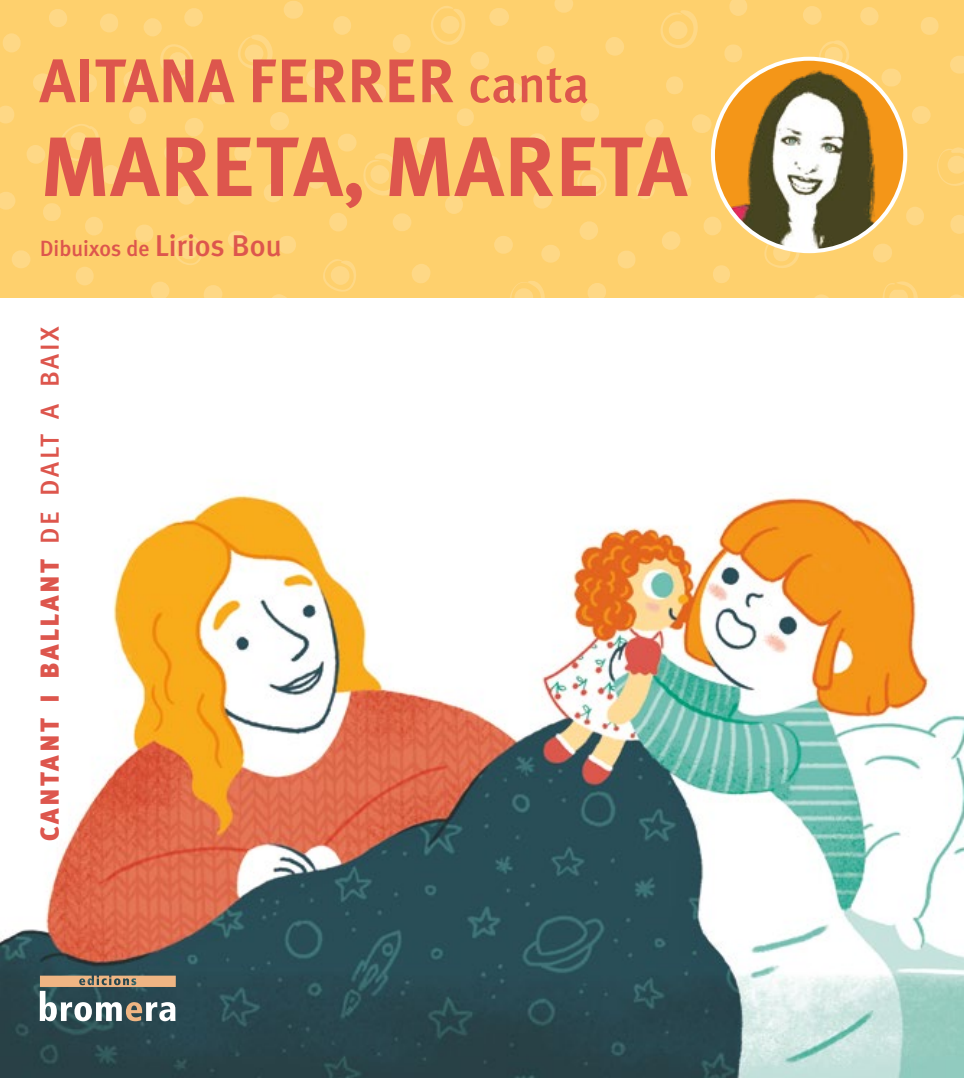
<style>
.page{position:relative;width:964px;height:1078px;background:#fff}
.page>*{position:absolute;margin:0;border:0;box-sizing:border-box;transform-origin:0 0}
.t1{font:700 84px "Meta Plus";color:#dd564d}
.t2{font:700 61.4px "Meta Plus";color:#dd564d}
.t3{font:900 26px "Meta Plus";letter-spacing:.1em;color:#dd564d}
.t4{font:500 22px "Meta Plus";color:#dd564d}
.s1{font-weight:500;font-size:52px}
.s2{font-size:30px}
.s3{font-weight:500}
</style>
<div class="page">
<img style="left:0;top:495px;width:964px;height:582px">
<div style="left:0;top:0;width:964px;height:298px;background:#fed06d"></div>
<svg style="left:417px;top:137px;width:19px;height:18px"></svg>
<svg style="left:921px;top:17px;width:18px;height:18px"></svg>
<div style="left:338px;top:134px;width:18px;height:17px;background:#fed886;border-radius:9px"></div>
<svg style="left:713px;top:265px;width:17px;height:18px"></svg>
<div style="left:393px;top:213px;width:18px;height:18px;background:#fed886;border-radius:9px"></div>
<div style="left:703px;top:216px;width:18px;height:19px;background:#fed886;border-radius:9px"></div>
<svg style="left:860px;top:7px;width:19px;height:18px"></svg>
<svg style="left:950px;top:56px;width:14px;height:18px"></svg>
<svg style="left:412px;top:264px;width:19px;height:19px"></svg>
<div style="left:102px;top:165px;width:18px;height:19px;background:#fed886;border-radius:9px"></div>
<div style="left:85px;top:217px;width:18px;height:18px;background:#fed886;border-radius:9px"></div>
<svg style="left:803px;top:6px;width:18px;height:19px"></svg>
<svg style="left:164px;top:118px;width:40px;height:44px"></svg>
<div style="left:177px;top:186px;width:18px;height:19px;background:#fed886;border-radius:9px"></div>
<svg style="left:234px;top:144px;width:17px;height:18px"></svg>
<svg style="left:264px;top:184px;width:18px;height:18px"></svg>
<svg style="left:307px;top:171px;width:18px;height:18px"></svg>
<div style="left:329px;top:213px;width:18px;height:18px;background:#fed886;border-radius:9px"></div>
<svg style="left:272px;top:294px;width:15px;height:4px"></svg>
<svg style="left:270px;top:112px;width:19px;height:18px"></svg>
<svg style="left:306px;top:68px;width:20px;height:20px"></svg>
<svg style="left:278px;top:236px;width:18px;height:18px"></svg>
<div style="left:333px;top:16px;width:18px;height:19px;background:#fed886;border-radius:9px"></div>
<svg style="left:369px;top:84px;width:22px;height:18px"></svg>
<svg style="left:666px;top:76px;width:17px;height:18px"></svg>
<div style="left:445px;top:195px;width:18px;height:19px;background:#fed886;border-radius:9px"></div>
<svg style="left:692px;top:114px;width:19px;height:19px"></svg>
<svg style="left:605px;top:37px;width:19px;height:19px"></svg>
<svg style="left:724px;top:44px;width:18px;height:18px"></svg>
<svg style="left:729px;top:0;width:18px;height:16px"></svg>
<svg style="left:950px;top:215px;width:14px;height:19px"></svg>
<svg style="left:815px;top:294px;width:14px;height:4px"></svg>
<svg style="left:950px;top:294px;width:14px;height:4px"></svg>
<svg style="left:0;top:106px;width:14px;height:17px"></svg>
<svg style="left:27px;top:145px;width:18px;height:19px"></svg>
<svg style="left:33px;top:73px;width:19px;height:19px"></svg>
<svg style="left:43px;top:203px;width:18px;height:18px"></svg>
<svg style="left:0;top:192px;width:15px;height:18px"></svg>
<div style="left:12px;top:250px;width:18px;height:18px;background:#fed886;border-radius:9px"></div>
<svg style="left:577px;top:167px;width:30px;height:30px"></svg>
<div style="left:3px;top:33px;width:18px;height:19px;background:#fed886;border-radius:9px"></div>
<div style="left:284px;top:1px;width:19px;height:18px;background:#fed886;border-radius:9px"></div>
<svg style="left:129px;top:106px;width:17px;height:18px"></svg>
<div style="left:79px;top:74px;width:18px;height:19px;background:#fed886;border-radius:9px"></div>
<div style="left:211px;top:86px;width:19px;height:18px;background:#fed886;border-radius:9px"></div>
<div style="left:470px;top:52px;width:19px;height:18px;background:#fed886;border-radius:9px"></div>
<svg style="left:503px;top:83px;width:20px;height:19px"></svg>
<svg style="left:457px;top:108px;width:17px;height:18px"></svg>
<div style="left:537px;top:46px;width:18px;height:18px;background:#fed886;border-radius:9px"></div>
<svg style="left:554px;top:0;width:19px;height:13px"></svg>
<svg style="left:423px;top:77px;width:17px;height:17px"></svg>
<div style="left:393px;top:34px;width:18px;height:19px;background:#fed886;border-radius:9px"></div>
<div style="left:489px;top:8px;width:20px;height:18px;background:#fed886;border-radius:9px"></div>
<svg style="left:873px;top:251px;width:19px;height:12px"></svg>
<div style="left:912px;top:106px;width:18px;height:18px;background:#fed886;border-radius:9px"></div>
<svg style="left:811px;top:40px;width:38px;height:23px"></svg>
<div style="left:881px;top:69px;width:20px;height:17px;background:#fed886;border-radius:9px"></div>
<div style="left:906px;top:207px;width:18px;height:18px;background:#fed886;border-radius:9px"></div>
<div style="left:76px;top:266px;width:18px;height:19px;background:#fed886;border-radius:9px"></div>
<div style="left:228px;top:231px;width:19px;height:17px;background:#fed886;border-radius:9px"></div>
<svg style="left:135px;top:225px;width:18px;height:17px"></svg>
<svg style="left:60px;top:124px;width:39px;height:37px"></svg>
<svg style="left:660px;top:10px;width:38px;height:38px"></svg>
<svg style="left:363px;top:153px;width:36px;height:43px"></svg>
<div style="left:541px;top:245px;width:19px;height:17px;background:#fed886;border-radius:9px"></div>
<svg style="left:673px;top:173px;width:18px;height:18px"></svg>
<svg style="left:618px;top:251px;width:17px;height:17px"></svg>
<svg style="left:528px;top:133px;width:18px;height:19px"></svg>
<svg style="left:580px;top:221px;width:18px;height:19px"></svg>
<svg style="left:636px;top:181px;width:19px;height:18px"></svg>
<svg style="left:533px;top:190px;width:19px;height:19px"></svg>
<svg style="left:645px;top:119px;width:19px;height:19px"></svg>
<svg style="left:662px;top:231px;width:18px;height:19px"></svg>
<svg style="left:588px;top:283px;width:18px;height:15px"></svg>
<svg style="left:581px;top:103px;width:18px;height:19px"></svg>
<div style="left:481px;top:156px;width:19px;height:18px;background:#fed886;border-radius:9px"></div>
<div style="left:494px;top:236px;width:19px;height:18px;background:#fed886;border-radius:9px"></div>
<svg style="left:204px;top:285px;width:18px;height:13px"></svg>
<svg style="left:151px;top:282px;width:18px;height:16px"></svg>
<svg style="left:173px;top:235px;width:30px;height:30px"></svg>
<svg style="left:764px;top:251px;width:36px;height:17px"></svg>
<svg style="left:431px;top:6px;width:34px;height:39px"></svg>
<svg style="left:323px;top:259px;width:33px;height:33px"></svg>
<svg style="left:883px;top:281px;width:35px;height:17px"></svg>
<svg style="left:937px;top:147px;width:27px;height:39px"></svg>
<svg style="left:510px;top:281px;width:35px;height:17px"></svg>
<svg style="left:238px;top:34px;width:35px;height:35px"></svg>
<svg style="left:49px;top:9px;width:18px;height:18px"></svg>
<svg style="left:100px;top:8px;width:103px;height:81px"></svg>
<svg style="left:713px;top:59px;width:192px;height:192px;background:#f5a438"></svg>
<img style="left:730px;top:63px;width:165px;height:188px">
<div style="left:711px;top:57px;width:196px;height:196px;border:4px solid #fff;border-radius:50%"></div>
<svg style="left:40px;top:975px;width:136px;height:45px"></svg>
<h2 class="t2" style="left:40px;top:45px;width:551px">AITANA FERRER <span class="s1">canta</span></h2>
<h1 class="t1" style="left:40px;top:118px;width:649px">MARETA, MARETA</h1>
<p class="t4" style="left:40px;top:236px;width:244px">Dibuixos de <span class="s2">Lirios Bou</span></p>
<p class="t3" style="left:35px;top:841px;width:516px;rotate:-90deg">CANTANT I BALLANT <span class="s3">DE DALT A BAIX</span></p>
</div>
